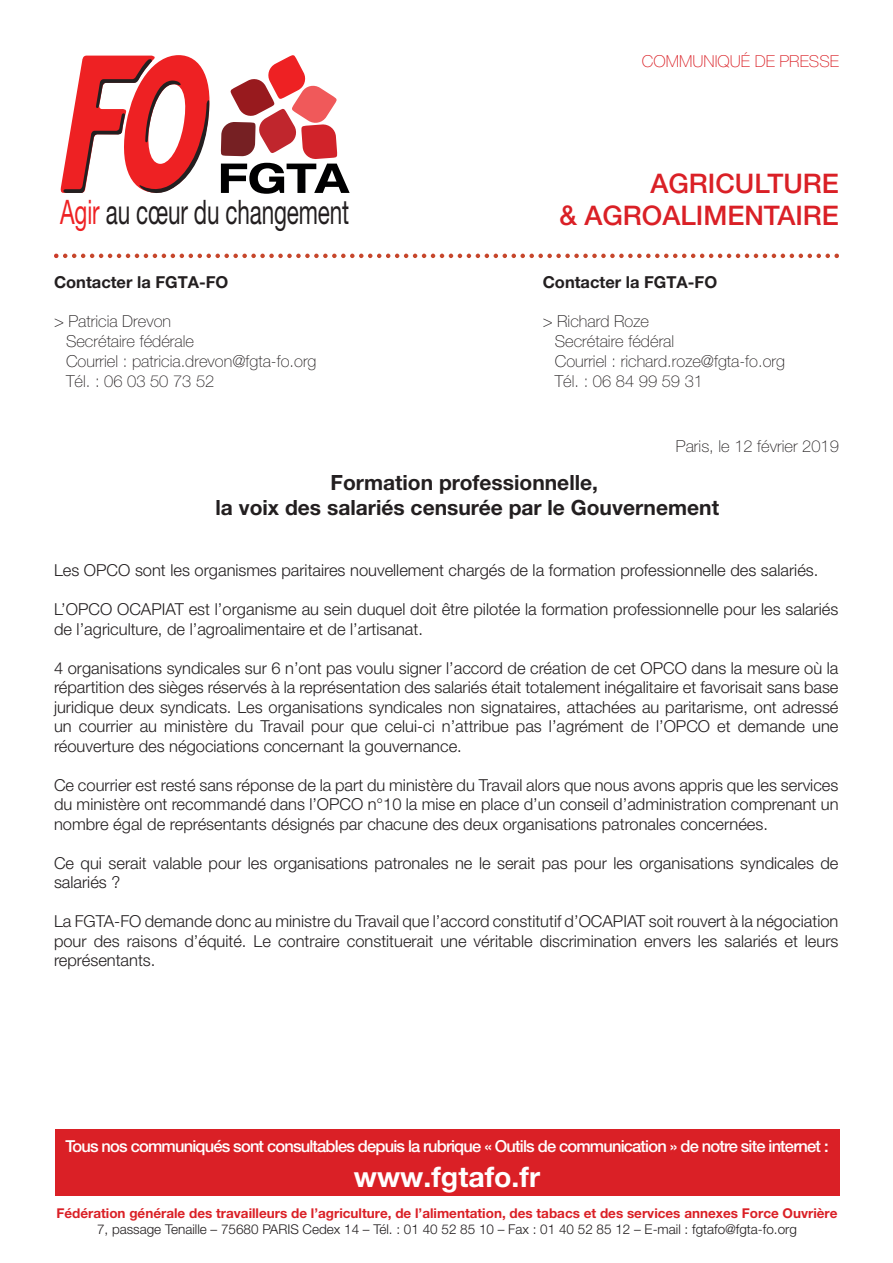
<style>
.page{position:relative;width:893px;height:1263px;background:#fff}
.page>*{position:absolute;margin:0;border:0;box-sizing:border-box;transform-origin:0 0}
.t1{font:33.75px "Helvetica Neue LT Pro";letter-spacing:-.005em;color:#231f20;scale:.67 1}
.t2{font:700 28.5px "Helvetica Neue LT Pro";color:#fff}
.t3{font:500 27px/32.4px "Helvetica Neue LT Pro";color:#da2026;text-align:right}
.t4{font:700 21px/25.2px "Helvetica Neue LT Std";color:#231f20;text-align:center}
.t5{font:300 16.5px/19.5px "Helvetica Neue LT Pro";color:#231f20;text-align:justify}
.t6{font:100 16.5px/19.8px "Helvetica Neue";color:#231f20}
.t7{font:500 16.5px "Helvetica Neue LT Pro";letter-spacing:-.05em;color:#fff}
.t8{font:700 16.5px "Helvetica Neue LT Pro";color:#231f20}
.t9{font:100 16.5px "Helvetica Neue";color:#da2026}
.t10{font:700 13.5px "Helvetica Neue LT Pro";color:#da2026}
.t11{font:300 13.5px "Helvetica Neue LT Pro";color:#231f20}
.s1{color:#ee2123}
</style>
<div class="page">
<img style="left:54px;top:254px;width:785px;height:4px">
<svg style="left:60px;top:55px;width:150px;height:138px"></svg>
<svg style="left:221px;top:55px;width:129px;height:139px"></svg>
<div style="left:55px;top:1129px;width:784px;height:67px;background:#da2026"></div>
<h1 class="t1" style="left:60px;top:192px;width:433px"><span class="s1">Agir</span> au cœur du changement</h1>
<p class="t8" style="left:54px;top:272px;width:176px">Contacter la FGTA-FO</p>
<p class="t6" style="left:66px;top:311px;width:252px;text-indent:-12px">&gt; Patricia Drevon<br>Secrétaire fédérale<br>Courriel : patricia.drevon@fgta-fo.org<br>Tél. : 06 03 50 73 52</p>
<p class="t9" style="left:642px;top:52px;width:199px">COMMUNIQUÉ DE PRESSE</p>
<h3 class="t3" style="left:559px;top:167px;width:281px">AGRICULTURE<br>&amp; AGROALIMENTAIRE</h3>
<p class="t8" style="left:543px;top:272px;width:176px">Contacter la FGTA-FO</p>
<p class="t6" style="left:555px;top:311px;width:232px;text-indent:-12px">&gt; Richard Roze<br>Secrétaire fédéral<br>Courriel : richard.roze@fgta-fo.org<br>Tél. : 06 84 99 59 31</p>
<p class="t6" style="left:676px;top:436px;width:164px">Paris, le 12 février 2019</p>
<p class="t4" style="left:215px;top:469px;width:505px">Formation professionnelle,<br>la voix des salariés censurée par le Gouvernement</p>
<p class="t5" style="left:54px;top:560px;width:766px">Les OPCO sont les organismes paritaires nouvellement chargés de la formation professionnelle des salariés.</p>
<p class="t5" style="left:54px;top:599px;width:786px">L’OPCO OCAPIAT est l’organisme au sein duquel doit être pilotée la formation professionnelle pour les salariés de l’agriculture, de l’agroalimentaire et de l’artisanat.</p>
<p class="t5" style="left:54px;top:658px;width:786px">4 organisations syndicales sur 6 n’ont pas voulu signer l’accord de création de cet OPCO dans la mesure où la répartition des sièges réservés à la représentation des salariés était totalement inégalitaire et favorisait sans base juridique deux syndicats. Les organisations syndicales non signataires, attachées au paritarisme, ont adressé un courrier au ministère du Travail pour que celui-ci n’attribue pas l’agrément de l’OPCO et demande une réouverture des négociations concernant la gouvernance.</p>
<p class="t5" style="left:54px;top:775px;width:786px">Ce courrier est resté sans réponse de la part du ministère du Travail alors que nous avons appris que les services du ministère ont recommandé dans l’OPCO n°10 la mise en place d’un conseil d’administration comprenant un nombre égal de représentants désignés par chacune des deux organisations patronales concernées.</p>
<p class="t5" style="left:54px;top:853px;width:786px">Ce qui serait valable pour les organisations patronales ne le serait pas pour les organisations syndicales de salariés ?</p>
<p class="t5" style="left:54px;top:911px;width:786px">La FGTA-FO demande donc au ministre du Travail que l’accord constitutif d’OCAPIAT soit rouvert à la négociation pour des raisons d’équité. Le contraire constituerait une véritable discrimination envers les salariés et leurs représentants.</p>
<p class="t7" style="left:65px;top:1137px;width:765px">Tous nos communiqués sont consultables depuis la rubrique « Outils de communication » de notre site internet :</p>
<h2 class="t2" style="left:354px;top:1159px;width:188px">www.fgtafo.fr</h2>
<p class="t10" style="left:56px;top:1205px;width:783px">Fédération générale des travailleurs de l’agriculture, de l’alimentation, des tabacs et des services annexes Force Ouvrière</p>
<p class="t11" style="left:97px;top:1221px;width:701px">7, passage Tenaille – 75680 PARIS Cedex 14 – Tél. : 01 40 52 85 10 – Fax : 01 40 52 85 12 – E-mail : fgtafo@fgta-fo.org</p>
</div>
